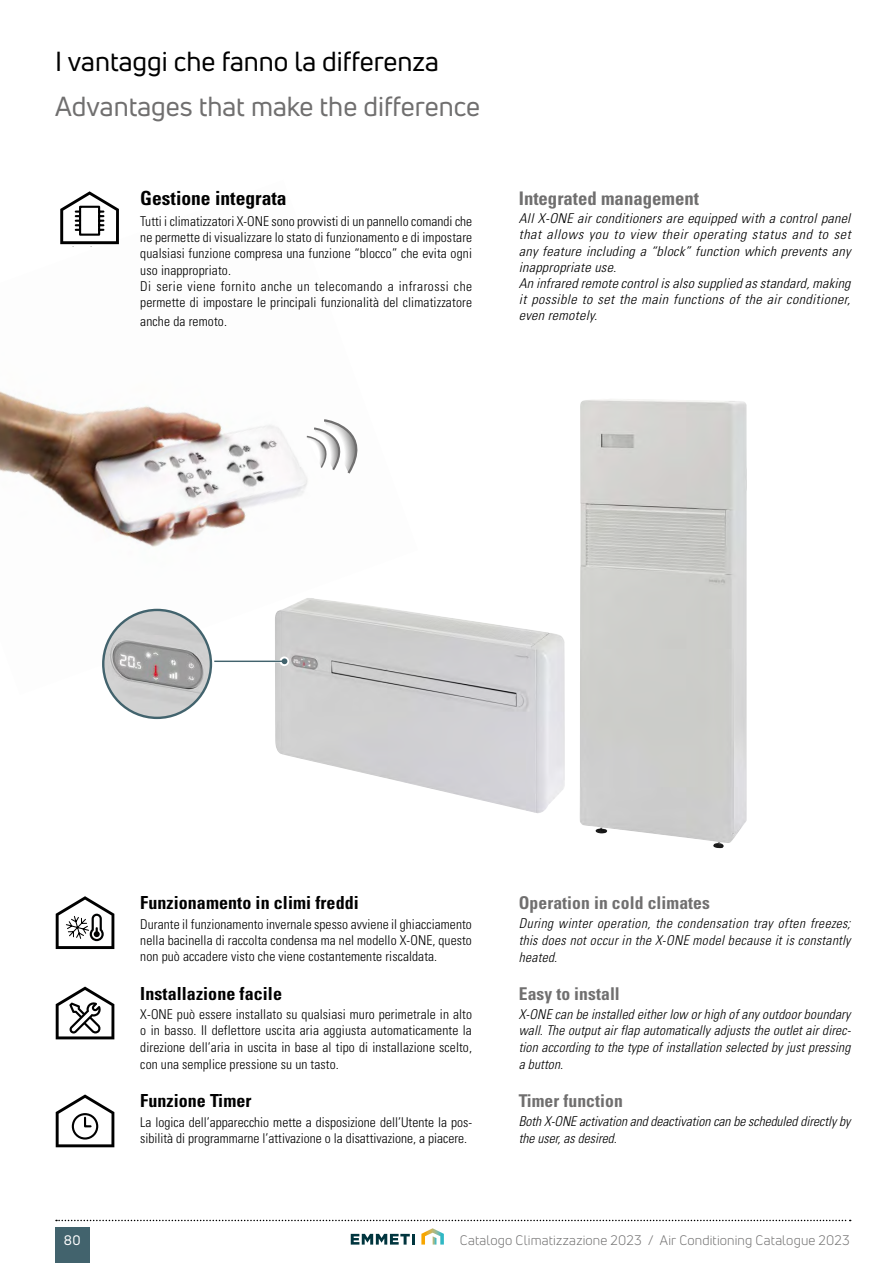
<style>
.page{position:relative;width:893px;height:1263px;background:#fff}
.page>*{position:absolute;margin:0;border:0;box-sizing:border-box;transform-origin:0 0}
.t1{font:27px "Uni Neue";color:#706f6f}
.t2{font:27px "Uni Neue";color:#000}
.t3{font:700 condensed 19.5px "Univers";color:#000}
.t4{font:700 condensed 18.75px "Univers";color:#706f6f}
.t5{font:700 condensed 18px "Univers";letter-spacing:.005em;color:#000}
.t6{font:700 condensed 17.7px "Univers";letter-spacing:.005em;color:#706f6f}
.t7{font:300 condensed 13.5px/16.2px "Univers";letter-spacing:.005em;color:#000;text-align:justify}
.t8{font:italic 300 condensed 13.5px/16.5px "Univers";letter-spacing:.02em;color:#000;text-align:justify}
.t9{font:italic 300 condensed 13.5px/16.2px "Univers";letter-spacing:.02em;color:#000;scale:1.05 1}
.t10{font:italic 300 condensed 13.5px/16.2px "Univers";color:#000}
.t11{font:13.5px "Uni Neue";letter-spacing:.015em;color:#706f6f}
.t12{font:13.5px "Uni Neue";color:#fff}
</style>
<div class="page">
<img style="left:0;top:244px;width:308px;height:451px">
<svg style="left:56px;top:896px;width:58px;height:53px"></svg>
<svg style="left:56px;top:986px;width:58px;height:53px"></svg>
<svg style="left:56px;top:1094px;width:58px;height:53px"></svg>
<img style="left:275px;top:598px;width:290px;height:215px">
<img style="left:103px;top:610px;width:108px;height:108px;border-radius:54px">
<div style="left:102px;top:609px;width:110px;height:110px;border:2px solid #42636d;border-radius:50%"></div>
<hr style="left:216px;top:660px;width:68px;height:2px;background:#fff">
<svg style="left:279px;top:656px;width:10px;height:10px"></svg>
<hr style="left:214px;top:661px;width:71px;height:1px;background:#42636d">
<svg style="left:282px;top:658px;width:5px;height:6px"></svg>
<svg style="left:60px;top:191px;width:59px;height:53px"></svg>
<svg style="left:56px;top:1220px;width:795px;height:1px"></svg>
<svg style="left:421px;top:1228px;width:23px;height:16px"></svg>
<svg style="left:351px;top:1234px;width:64px;height:10px"></svg>
<div style="left:55px;top:1227px;width:34px;height:36px;background:#42636d"></div>
<svg style="left:305px;top:418px;width:53px;height:58px"></svg>
<img style="left:580px;top:399px;width:167px;height:449px">
<h1 class="t2" style="left:55px;top:45px;width:385px">I vantaggi che fanno la differenza</h1>
<h1 class="t1" style="left:55px;top:90px;width:426px">Advantages that make the difference</h1>
<h2 class="t3" style="left:140px;top:187px;width:148px">Gestione integrata</h2>
<p class="t7" style="left:140px;top:213px;width:333px;text-align:left">Tutti i climatizzatori X-ONE sono provvisti di un pannello comandi che ne permette di visualizzare lo stato di funzionamento e di impostare qualsiasi funzione compresa una funzione “blocco” che evita ogni uso inappropriato.<br>Di serie viene fornito anche un telecomando a infrarossi che permette di impostare le principali funzionalità del climatizzatore</p>
<p class="t7" style="left:140px;top:313px;width:88px">anche da remoto.</p>
<h3 class="t4" style="left:519px;top:187px;width:182px">Integrated management</h3>
<p class="t9" style="left:519px;top:210px;width:318px">All X-ONE air conditioners are equipped with a control panel that allows you to view their operating status and to set any feature including a “block” function which prevents any inappropriate use.<br>An infrared remote control is also supplied as standard, making it possible to set the main functions of the air conditioner, even remotely.</p>
<h3 class="t5" style="left:140px;top:892px;width:220px">Funzionamento in climi freddi</h3>
<p class="t7" style="left:140px;top:916px;width:333px">Durante il funzionamento invernale spesso avviene il ghiacciamento nella bacinella di raccolta condensa ma nel modello X-ONE, questo non può accadere visto che viene costantemente riscaldata.</p>
<h3 class="t5" style="left:140px;top:982px;width:143px">Installazione facile</h3>
<p class="t7" style="left:140px;top:1006px;width:333px">X-ONE può essere installato su qualsiasi muro perimetrale in alto o in basso. Il deflettore uscita aria aggiusta automaticamente la direzione dell’aria in uscita in base al tipo di installazione scelto, con una semplice pressione su un tasto.</p>
<h3 class="t5" style="left:140px;top:1090px;width:113px">Funzione Timer</h3>
<p class="t7" style="left:140px;top:1114px;width:333px">La logica dell’apparecchio mette a disposizione dell’Utente la pos&shy;sibilità di programmarne l’attivazione o la disattivazione, a piacere.</p>
<h3 class="t6" style="left:519px;top:892px;width:193px">Operation in cold climates</h3>
<p class="t8" style="left:519px;top:915px;width:333px">During winter operation, the condensation tray often freezes; this does not occur in the X-ONE model because it is constantly heated.</p>
<h3 class="t6" style="left:519px;top:983px;width:103px">Easy to install</h3>
<p class="t8" style="left:519px;top:1006px;width:333px">X-ONE can be installed either low or high of any outdoor boundary wall. The output air flap automatically adjusts the outlet air direc&shy;tion according to the type of installation selected by just pressing a button.</p>
<h3 class="t6" style="left:519px;top:1090px;width:106px">Timer function</h3>
<p class="t10" style="left:519px;top:1113px;width:333px">Both X-ONE activation and deactivation can be scheduled directly by the user, as desired.</p>
<p class="t12" style="left:64px;top:1232px;width:18px">80</p>
<p class="t11" style="left:460px;top:1232px;width:392px">Catalogo Climatizzazione 2023 / Air Conditioning Catalogue 2023</p>
</div>
